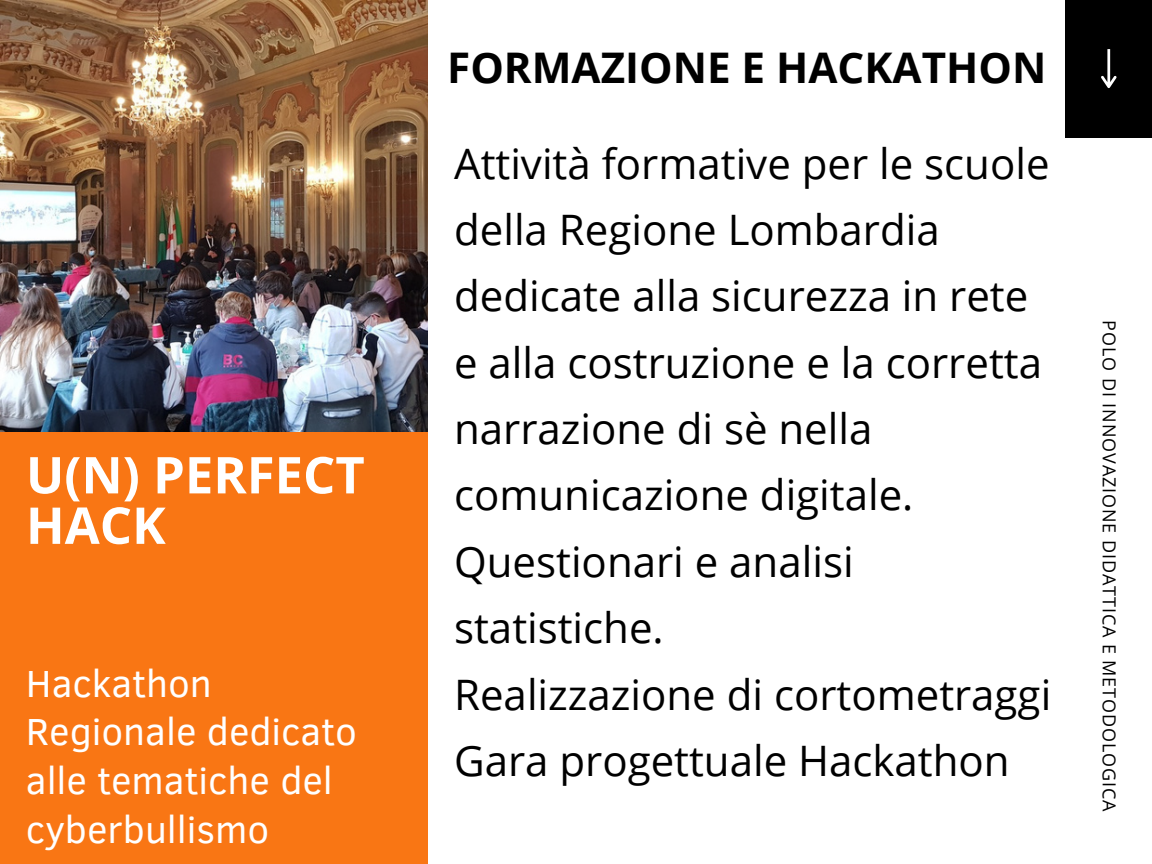
<style>
.page{position:relative;width:1152px;height:864px;background:#fff}
.page>*{position:absolute;margin:0;border:0;box-sizing:border-box;transform-origin:0 0}
.t1{font:700 50.7px/50.4px "Open Sans";color:#fff}
.t2{font:700 42.15px "Open Sans";color:#000}
.t3{font:42px/66.3px "Open Sans";color:#000}
.t4{font:38.7px/48.8px "Clear Sans";color:#fff}
.t5{font:18px "Open Sans";letter-spacing:.05em;color:#000}
</style>
<div class="page">
<div style="left:1066px;top:0;width:86px;height:137px;background:#000"></div>
<svg style="left:1101px;top:49px;width:16px;height:39px"></svg>
<img style="left:0;top:0;width:428px;height:432px">
<div style="left:0;top:432px;width:428px;height:432px;background:#f97614"></div>
<p class="t1" style="left:26px;top:449px;width:340px">U(N) PERFECT<br>HACK</p>
<p class="t4" style="left:26px;top:657px;width:333px">Hackathon<br>Regionale dedicato alle tematiche del cyberbullismo</p>
<p class="t2" style="left:447px;top:38px;width:601px">FORMAZIONE E HACKATHON</p>
<p class="t3" style="left:454px;top:129px;width:597px">Attività formative per le scuole della Regione Lombardia dedicate alla sicurezza in rete e alla costruzione e la corretta narrazione di sè nella comunicazione digitale.</p>
<p class="t3" style="left:454px;top:527px;width:401px">Questionari e analisi statistiche.</p>
<p class="t3" style="left:454px;top:660px;width:599px">Realizzazione di cortometraggi</p>
<p class="t3" style="left:454px;top:726px;width:557px">Gara progettuale Hackathon</p>
<p class="t5" style="left:1122px;top:320px;width:493px;rotate:90deg">POLO DI INNOVAZIONE DIDATTICA E METODOLOGICA</p>
</div>
